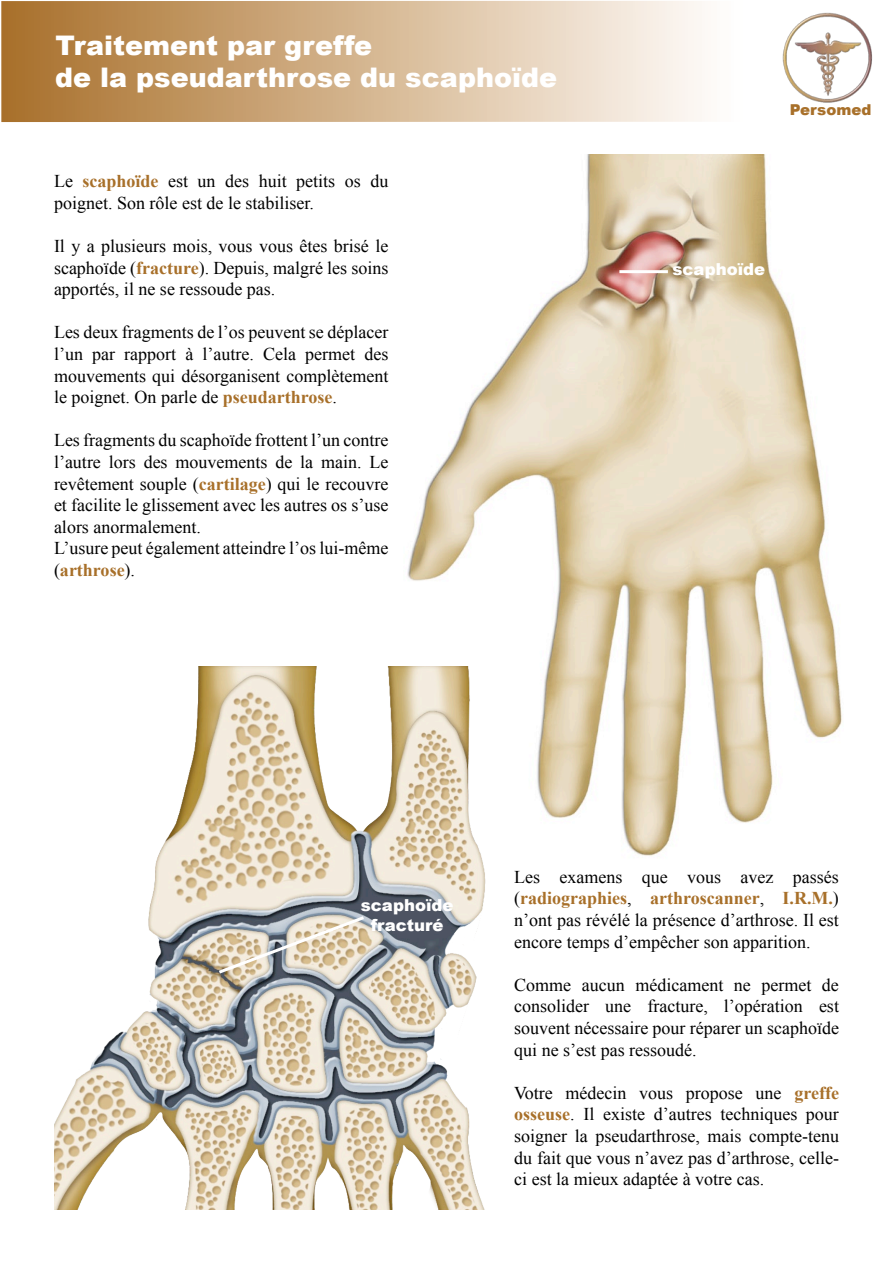
<style>
.page{position:relative;width:893px;height:1263px;background:#fff}
.page>*{position:absolute;margin:0;border:0;box-sizing:border-box;transform-origin:0 0}
.t1{font:900 27px "Arial";color:#fff}
.t2{font:18px/21.6px "Times New Roman";color:#000;text-align:justify}
.t3{font:900 16.5px "Arial";color:#fff}
.t4{font:900 15px "Arial";color:#a8702a}
.s1{font-weight:700;color:#a8702a}
</style>
<div class="page">
<img style="left:407px;top:155px;width:435px;height:701px">
<div style="left:1px;top:1px;width:742px;height:121px;background:linear-gradient(to right,#a96f29,#fffffe)"></div>
<img style="left:782px;top:12px;width:91px;height:91px">
<img style="left:54px;top:666px;width:461px;height:543px">
<svg style="left:216px;top:914px;width:151px;height:62px;background:#c4bdb0"></svg>
<hr style="left:619px;top:270px;width:49px;height:3px;background:#fff">
<p class="t1" style="left:55px;top:30px;width:318px">Traitement par greffe</p>
<p class="t1" style="left:55px;top:63px;width:503px">de la pseudarthrose du scaphoïde</p>
<p class="t2" style="left:54px;top:170px;width:336px">Le <span class="s1">scaphoïde</span> est un des huit petits os du poignet. Son rôle est de le stabiliser.</p>
<p class="t2" style="left:54px;top:235px;width:336px">Il y a plusieurs mois, vous vous êtes brisé le scaphoïde (<span class="s1">fracture</span>). Depuis, malgré les soins apportés, il ne se ressoude pas.</p>
<p class="t2" style="left:54px;top:321px;width:336px">Les deux fragments de l’os peuvent se déplacer l’un par rapport à l’autre. Cela permet des mouvements qui désorganisent complètement le poignet. On parle de <span class="s1">pseudarthrose</span>.</p>
<p class="t2" style="left:54px;top:429px;width:336px">Les fragments du scaphoïde frottent l’un contre l’autre lors des mouvements de la main. Le revêtement souple (<span class="s1">cartilage</span>) qui le recouvre et facilite le glissement avec les autres os s’use alors anormalement.</p>
<p class="t2" style="left:54px;top:537px;width:336px">L’usure peut également atteindre l’os lui-même (<span class="s1">arthrose</span>).</p>
<p class="t4" style="left:790px;top:101px;width:83px">Persomed</p>
<p class="t3" style="left:672px;top:260px;width:94px">scaphoïde</p>
<p class="t3" style="left:361px;top:896px;width:94px">scaphoïde</p>
<p class="t3" style="left:371px;top:915px;width:74px">fracturé</p>
<p class="t2" style="left:514px;top:866px;width:326px">Les examens que vous avez passés (<span class="s1">radiographies</span>, <span class="s1">arthroscanner</span>, <span class="s1">I.R.M.</span>) n’ont pas révélé la présence d’arthrose. Il est encore temps d’empêcher son apparition.</p>
<p class="t2" style="left:514px;top:974px;width:326px">Comme aucun médicament ne permet de consolider une fracture, l’opération est souvent nécessaire pour réparer un scaphoïde qui ne s’est pas ressoudé.</p>
<p class="t2" style="left:514px;top:1082px;width:326px">Votre médecin vous propose une <span class="s1">greffe osseuse</span>. Il existe d’autres techniques pour soigner la pseudarthrose, mais compte-tenu du fait que vous n’avez pas d’arthrose, celle&shy;ci est la mieux adaptée à votre cas.</p>
</div>
